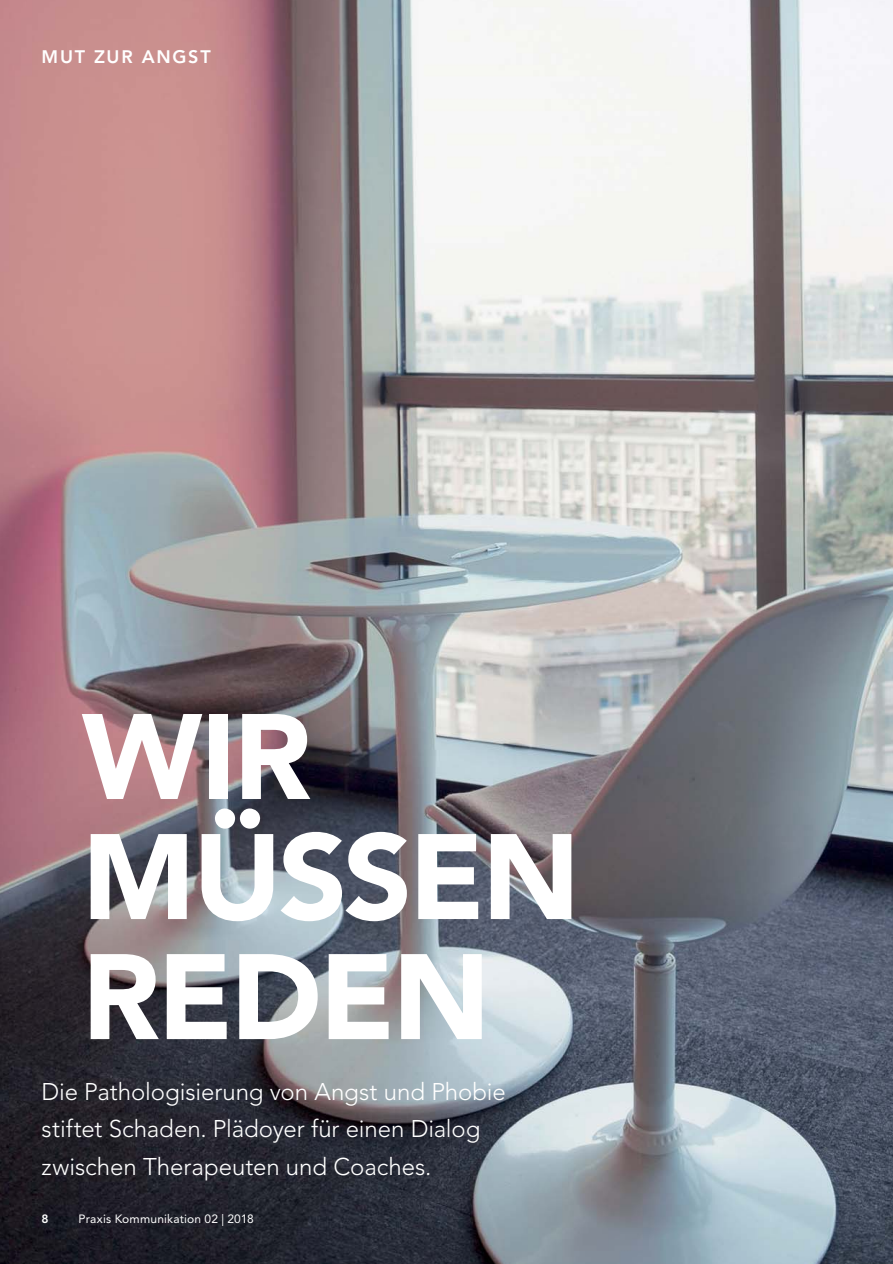
<style>
.page{position:relative;width:893px;height:1264px;background:#fff}
.page>*{position:absolute;margin:0;border:0;box-sizing:border-box;transform-origin:0 0}
.t1{font:900 120px/120px "Avenir LT Std";letter-spacing:-.02em;color:#fff}
.t2{font:300 24px/37.5px "Avenir LT Std";color:#fff}
.t3{font:800 18px "Avenir LT Std";letter-spacing:.1em;color:#fff}
.t4{font:12px "Avenir LT Std";letter-spacing:.015em;color:#fff}
.t5{font:800 12px "Avenir LT Std";color:#fff}
</style>
<div class="page">
<img style="left:0;top:0;width:892px;height:1264px">
<p class="t3" style="left:42px;top:48px;width:171px">MUT ZUR ANGST</p>
<h1 class="t1" style="left:82px;top:703px;width:499px">WIR<br>MÜSSEN<br>REDEN</h1>
<p class="t2" style="left:42px;top:1074px;width:465px">Die Pathologisierung von Angst und Phobie stiftet Schaden. Plädoyer für einen Dialog zwischen Therapeuten und Coaches.</p>
<p class="t5" style="left:42px;top:1212px;width:9px">8</p>
<p class="t4" style="left:79px;top:1212px;width:176px">Praxis Kommunikation 02 | 2018</p>
</div>
